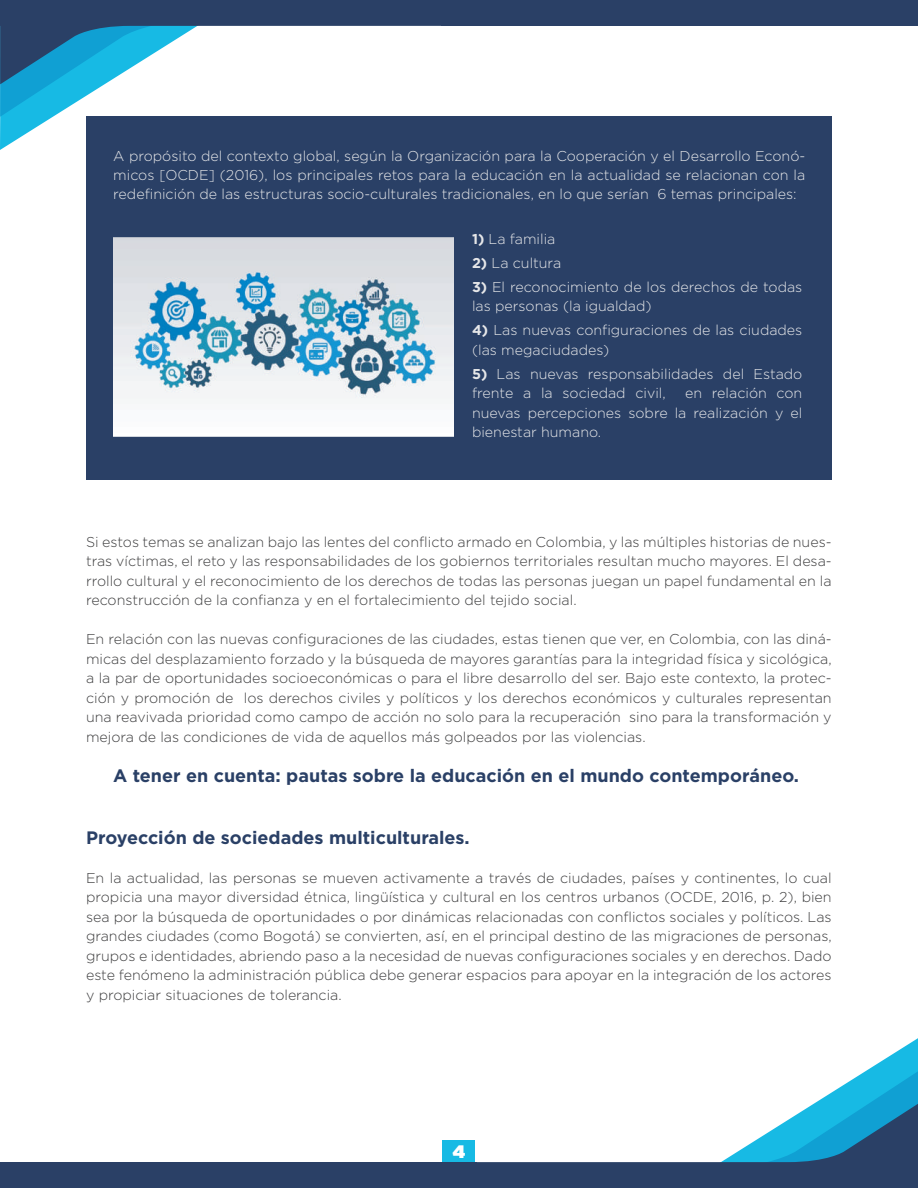
<style>
.page{position:relative;width:918px;height:1188px;background:#fff}
.page>*{position:absolute;margin:0;border:0;box-sizing:border-box;transform-origin:0 0}
.t1{font:700 18px "Gotham";color:#2a4066}
.t2{font:18px "Gotham Ultra";color:#fff}
.t3{font:300 14.25px/19.5px "Gotham";color:#3e3e3f;text-align:justify}
.t4{font:300 14.25px/19.5px "Gotham";color:#e6e7e9}
.s1{font-weight:700}
</style>
<div class="page">
<svg style="left:0;top:0;width:446px;height:150px"></svg>
<div style="left:442px;top:0;width:476px;height:26px;background:#2a4066"></div>
<svg style="left:472px;top:1038px;width:446px;height:150px"></svg>
<div style="left:0;top:1162px;width:477px;height:26px;background:#2a4066"></div>
<div style="left:443px;top:1141px;width:32px;height:21px;background:#17bae4"></div>
<div style="left:86px;top:117px;width:746px;height:363px;background:#2a4066"></div>
<img style="left:113px;top:237px;width:341px;height:200px">
<p class="t4" style="left:113px;top:146px;width:694px;text-align:justify">A propósito del contexto global, según la Organización para la Cooperación y el Desarrollo Econó&shy;micos [OCDE] (2016), los principales retos para la educación en la actualidad se relacionan con la redefinición de las estructuras socio-culturales tradicionales, en lo que serían 6 temas principales:</p>
<p class="t4" style="left:472px;top:229px;width:85px"><span class="s1">1)</span> La familia</p>
<p class="t4" style="left:472px;top:253px;width:91px"><span class="s1">2)</span> La cultura</p>
<p class="t4" style="left:472px;top:277px;width:332px"><span class="s1">3)</span> El reconocimiento de los derechos de todas las personas (la igualdad)</p>
<p class="t4" style="left:472px;top:320px;width:332px"><span class="s1">4)</span> Las nuevas configuraciones de las ciudades (las megaciudades)</p>
<p class="t4" style="left:472px;top:364px;width:332px"><span class="s1">5)</span> Las nuevas responsabilidades del Estado frente a la sociedad civil,</p>
<p class="t4" style="left:472px;top:383px;width:332px;text-align:justify;text-indent:213px">en relación con nuevas percepciones sobre la realización y el bienestar humano.</p>
<p class="t3" style="left:86px;top:532px;width:747px">Si estos temas se analizan bajo las lentes del conflicto armado en Colombia, y las múltiples historias de nues&shy;tras víctimas, el reto y las responsabilidades de los gobiernos territoriales resultan mucho mayores. El desa&shy;rrollo cultural y el reconocimiento de los derechos de todas las personas juegan un papel fundamental en la reconstrucción de la confianza y en el fortalecimiento del tejido social.</p>
<p class="t3" style="left:86px;top:629px;width:747px">En relación con las nuevas configuraciones de las ciudades, estas tienen que ver, en Colombia, con las diná&shy;micas del desplazamiento forzado y la búsqueda de mayores garantías para la integridad física y sicológica, a la par de oportunidades socioeconómicas o para el libre desarrollo del ser. Bajo este contexto, la protec&shy;ción y promoción de los derechos civiles y políticos y los derechos económicos y culturales representan una reavivada prioridad como campo de acción no solo para la recuperación sino para la transformación y mejora de las condiciones de vida de aquellos más golpeados por las violencias.</p>
<p class="t1" style="left:113px;top:765px;width:688px">A tener en cuenta: pautas sobre la educación en el mundo contemporáneo.</p>
<p class="t1" style="left:86px;top:827px;width:385px">Proyección de sociedades multiculturales.</p>
<p class="t3" style="left:86px;top:868px;width:747px">En la actualidad, las personas se mueven activamente a través de ciudades, países y continentes, lo cual propicia una mayor diversidad étnica, lingüística y cultural en los centros urbanos (OCDE, 2016, p. 2), bien sea por la búsqueda de oportunidades o por dinámicas relacionadas con conflictos sociales y políticos. Las grandes ciudades (como Bogotá) se convierten, así, en el principal destino de las migraciones de personas, grupos e identidades, abriendo paso a la necesidad de nuevas configuraciones sociales y en derechos. Dado este fenómeno la administración pública debe generar espacios para apoyar en la integración de los actores y propiciar situaciones de tolerancia.</p>
<p class="t2" style="left:453px;top:1141px;width:14px">4</p>
</div>
